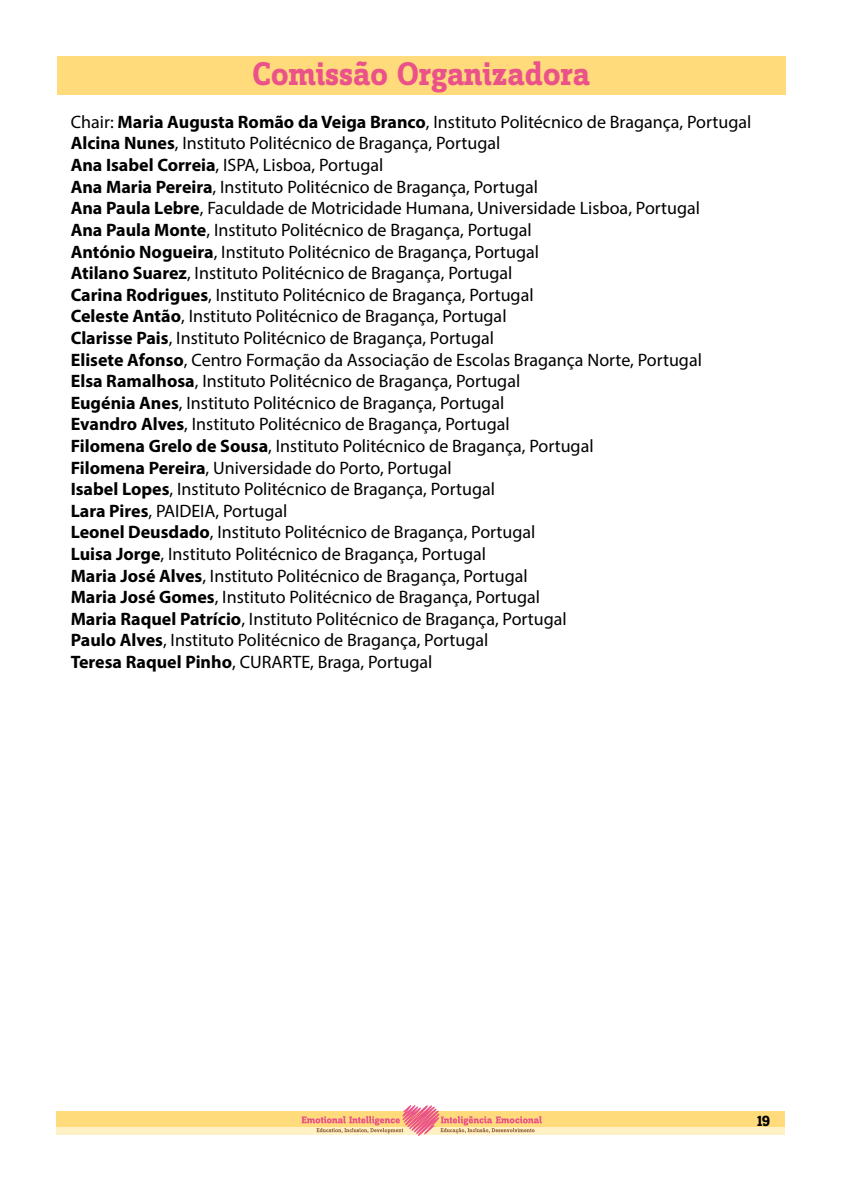
<style>
.page{position:relative;width:842px;height:1191px;background:#fff}
.page>*{position:absolute;margin:0;border:0;box-sizing:border-box;transform-origin:0 0}
.t1{font:700 34px "Zine Slab Dis";color:#ea5289}
.t2{font:18px/21.6px "Myriad Pro";color:#000}
.t3{font:700 16px "Zine Slab Dis";color:#000}
.s1{font-weight:700}
</style>
<div class="page">
<div style="left:57px;top:1111px;width:728px;height:23px;background:#ffdb7c"></div>
<div style="left:57px;top:1126px;width:728px;height:8px;background:#fff1c6"></div>
<svg style="left:302px;top:1105px;width:240px;height:30px"></svg>
<div style="left:57px;top:57px;width:728px;height:38px;background:#ffdb7c"></div>
<h1 class="t1" style="left:252px;top:56px;width:339px">Comissão Organizadora</h1>
<p class="t2" style="left:71px;top:111px;width:682px">Chair: <span class="s1">Maria Augusta Romão da Veiga Branco</span>, Instituto Politécnico de Bragança, Portugal <span class="s1">Alcina Nunes</span>, Instituto Politécnico de Bragança, Portugal<br><span class="s1">Ana Isabel Correia</span>, ISPA, Lisboa, Portugal<br><span class="s1">Ana Maria Pereira</span>, Instituto Politécnico de Bragança, Portugal<br><span class="s1">Ana Paula Lebre</span>, Faculdade de Motricidade Humana, Universidade Lisboa, Portugal<br><span class="s1">Ana Paula Monte</span>, Instituto Politécnico de Bragança, Portugal<br><span class="s1">António Nogueira</span>, Instituto Politécnico de Bragança, Portugal<br><span class="s1">Atilano Suarez</span>, Instituto Politécnico de Bragança, Portugal<br><span class="s1">Carina Rodrigues</span>, Instituto Politécnico de Bragança, Portugal<br><span class="s1">Celeste Antão</span>, Instituto Politécnico de Bragança, Portugal<br><span class="s1">Clarisse Pais</span>, Instituto Politécnico de Bragança, Portugal<br><span class="s1">Elisete Afonso</span>, Centro Formação da Associação de Escolas Bragança Norte, Portugal<br><span class="s1">Elsa Ramalhosa</span>, Instituto Politécnico de Bragança, Portugal<br><span class="s1">Eugénia Anes</span>, Instituto Politécnico de Bragança, Portugal<br><span class="s1">Evandro Alves</span>, Instituto Politécnico de Bragança, Portugal<br><span class="s1">Filomena Grelo de Sousa</span>, Instituto Politécnico de Bragança, Portugal<br><span class="s1">Filomena Pereira</span>, Universidade do Porto, Portugal<br><span class="s1">Isabel Lopes</span>, Instituto Politécnico de Bragança, Portugal<br><span class="s1">Lara Pires</span>, PAIDEIA, Portugal<br><span class="s1">Leonel Deusdado</span>, Instituto Politécnico de Bragança, Portugal<br><span class="s1">Luisa Jorge</span>, Instituto Politécnico de Bragança, Portugal<br><span class="s1">Maria José Alves</span>, Instituto Politécnico de Bragança, Portugal<br><span class="s1">Maria José Gomes</span>, Instituto Politécnico de Bragança, Portugal<br><span class="s1">Maria Raquel Patrício</span>, Instituto Politécnico de Bragança, Portugal<br><span class="s1">Paulo Alves</span>, Instituto Politécnico de Bragança, Portugal<br><span class="s1">Teresa Raquel Pinho</span>, CURARTE, Braga, Portugal</p>
<p class="t3" style="left:757px;top:1112px;width:15px">19</p>
</div>
